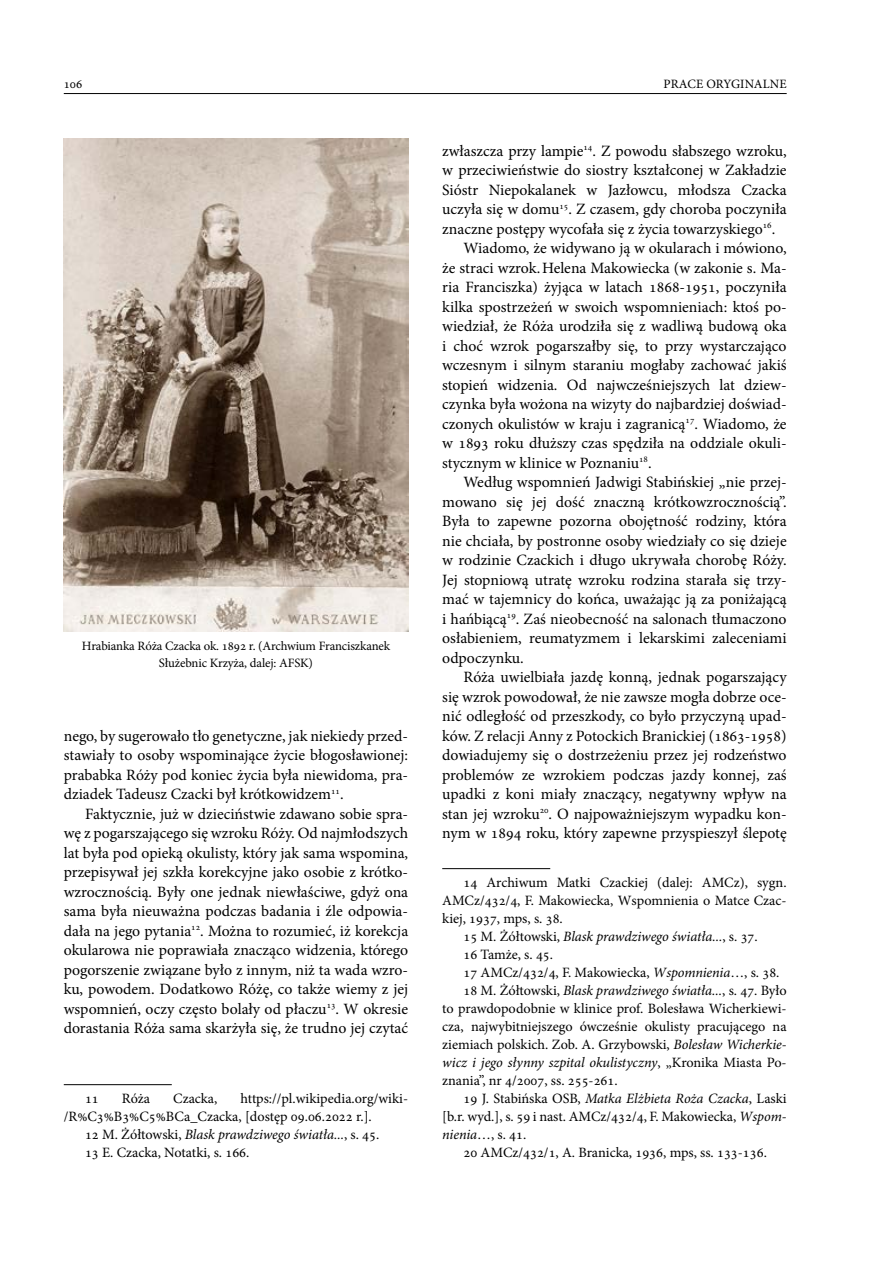
<style>
.page{position:relative;width:893px;height:1263px;background:#fff}
.page>*{position:absolute;margin:0;border:0;box-sizing:border-box;transform-origin:0 0}
.t1{font:15.75px/19.5px "Minion Pro";color:#000;text-align:justify}
.t2{font:14.25px "Minion Pro";color:#000}
.t3{font:italic 14.25px "Minion Pro";letter-spacing:-.005em;color:#000}
.t4{font:12.75px/16.5px "Minion Pro";letter-spacing:-.01em;color:#000;text-align:center}
.t5{font:12.75px "Minion Pro";letter-spacing:.01em;color:#000}
.s1{font-style:normal}
.s2{font-style:italic}
</style>
<div class="page">
<hr style="left:64px;top:93px;width:723px;height:1px;background:#000">
<hr style="left:64px;top:1084px;width:108px;height:1px;background:#000">
<hr style="left:442px;top:868px;width:108px;height:1px;background:#000">
<img style="left:64px;top:138px;width:344px;height:493px">
<p class="t4" style="left:64px;top:76px;width:20px">106</p>
<p class="t5" style="left:663px;top:75px;width:125px">PRACE ORYGINALNE</p>
<p class="t4" style="left:82px;top:638px;width:310px">Hrabianka Róża Czacka ok. 1892 r. (Archwium Franciszkanek<br>Służebnic Krzyża, dalej: AFSK)</p>
<p class="t1" style="left:64px;top:726px;width:346px">nego, by sugerowało tło genetyczne, jak niekiedy przed&shy;stawiały to osoby wspominające życie błogosławionej: prababka Róży pod koniec życia była niewidoma, pra&shy;dziadek Tadeusz Czacki był krótkowidzem<sup>11</sup>.</p>
<p class="t1" style="left:64px;top:804px;width:346px;text-indent:21px">Faktycznie, już w dzieciństwie zdawano sobie spra&shy;wę z pogarszającego się wzroku Róży. Od najmłodszych lat była pod opieką okulisty, który jak sama wspomina, przepisywał jej szkła korekcyjne jako osobie z krótko&shy;wzrocznością. Były one jednak niewłaściwe, gdyż ona sama była nieuważna podczas badania i źle odpowia&shy;dała na jego pytania<sup>12</sup>. Można to rozumieć, iż korekcja okularowa nie poprawiała znacząco widzenia, którego pogorszenie związane było z innym, niż ta wada wzro&shy;ku, powodem. Dodatkowo Różę, co także wiemy z jej wspomnień, oczy często bolały od płaczu<sup>13</sup>. W okresie dorastania Róża sama skarżyła się, że trudno jej czytać</p>
<p class="t2" style="left:85px;top:1088px;width:15px">11</p>
<p class="t2" style="left:122px;top:1088px;width:30px">Róża</p>
<p class="t2" style="left:173px;top:1088px;width:46px">Czacka,</p>
<p class="t2" style="left:240px;top:1088px;width:169px">https://pl.wikipedia.org/wiki-</p>
<p class="t2" style="left:64px;top:1106px;width:310px">/R%C3%B3%C5%BCa_Czacka, [dostęp 09.06.2022 r.].</p>
<p class="t3" style="left:85px;top:1125px;width:296px"><span class="s1">12 M. Żółtowski,</span> Blask prawdziwego światła...<span class="s1">, s. 45.</span></p>
<p class="t2" style="left:85px;top:1142px;width:166px">13 E. Czacka, Notatki, s. 166.</p>
<p class="t1" style="left:442px;top:141px;width:346px">zwłaszcza przy lampie<sup>14</sup>. Z powodu słabszego wzroku,</p>
<p class="t1" style="left:442px;top:160px;width:346px">w przeciwieństwie do siostry kształconej w Zakładzie</p>
<p class="t1" style="left:442px;top:180px;width:346px">Sióstr Niepokalanek w Jazłowcu, młodsza Czacka</p>
<p class="t1" style="left:442px;top:199px;width:346px">uczyła się w domu<sup>15</sup>. Z czasem, gdy choroba poczyniła</p>
<p class="t1" style="left:442px;top:219px;width:335px">znaczne postępy wycofała się z życia towarzyskiego<sup>16</sup>.</p>
<p class="t1" style="left:463px;top:238px;width:325px">Wiadomo, że widywano ją w okularach i mówiono,</p>
<p class="t1" style="left:442px;top:258px;width:346px">że straci wzrok.<sup>17</sup>Helena Makowiecka (w zakonie s. Ma-</p>
<p class="t1" style="left:442px;top:277px;width:346px">ria Franciszka) żyjąca w latach 1868-1951, poczyniła</p>
<p class="t1" style="left:442px;top:297px;width:346px">kilka spostrzeżeń w swoich wspomnieniach: ktoś po-</p>
<p class="t1" style="left:442px;top:316px;width:346px">wiedział, że Róża urodziła się z wadliwą budową oka</p>
<p class="t1" style="left:442px;top:336px;width:346px">i choć wzrok pogarszałby się, to przy wystarczająco</p>
<p class="t1" style="left:442px;top:355px;width:346px">wczesnym i silnym staraniu mogłaby zachować jakiś</p>
<p class="t1" style="left:442px;top:375px;width:346px">stopień widzenia. Od najwcześniejszych lat dziew-</p>
<p class="t1" style="left:442px;top:394px;width:346px">czynka była wożona na wizyty do najbardziej doświad-</p>
<p class="t1" style="left:442px;top:414px;width:346px">czonych okulistów w kraju i zagranicą<sup>17</sup>. Wiadomo, że</p>
<p class="t1" style="left:442px;top:433px;width:346px">w 1893 roku dłuższy czas spędziła na oddziale okuli-</p>
<p class="t1" style="left:442px;top:453px;width:211px">stycznym w klinice w Poznaniu<sup>18</sup>.</p>
<p class="t1" style="left:463px;top:472px;width:325px">Według wspomnień Jadwigi Stabińskiej „nie przej-</p>
<p class="t1" style="left:442px;top:492px;width:346px">mowano się jej dość znaczną krótkowzrocznością”.</p>
<p class="t1" style="left:442px;top:511px;width:346px">Była to zapewne pozorna obojętność rodziny, która</p>
<p class="t1" style="left:442px;top:531px;width:346px">nie chciała, by postronne osoby wiedziały co się dzieje</p>
<p class="t1" style="left:442px;top:550px;width:346px">w rodzinie Czackich i długo ukrywała chorobę Róży.</p>
<p class="t1" style="left:442px;top:570px;width:346px">Jej stopniową utratę wzroku rodzina starała się trzy-</p>
<p class="t1" style="left:442px;top:589px;width:346px">mać w tajemnicy do końca, uważając ją za poniżającą</p>
<p class="t1" style="left:442px;top:609px;width:346px">i hańbiącą<sup>19</sup>. Zaś nieobecność na salonach tłumaczono</p>
<p class="t1" style="left:442px;top:628px;width:346px">osłabieniem, reumatyzmem i lekarskimi zaleceniami</p>
<p class="t1" style="left:442px;top:648px;width:83px">odpoczynku.</p>
<p class="t1" style="left:463px;top:667px;width:325px">Róża uwielbiała jazdę konną, jednak pogarszający</p>
<p class="t1" style="left:442px;top:687px;width:346px">się wzrok powodował, że nie zawsze mogła dobrze oce-</p>
<p class="t1" style="left:442px;top:706px;width:346px">nić odległość od przeszkody, co było przyczyną upad-</p>
<p class="t1" style="left:442px;top:726px;width:346px">ków. Z relacji Anny z Potockich Branickiej (1863-1958)</p>
<p class="t1" style="left:442px;top:745px;width:346px">dowiadujemy się o dostrzeżeniu przez jej rodzeństwo</p>
<p class="t1" style="left:442px;top:765px;width:346px">problemów ze wzrokiem podczas jazdy konnej, zaś</p>
<p class="t1" style="left:442px;top:784px;width:346px">upadki z koni miały znaczący, negatywny wpływ na</p>
<p class="t1" style="left:442px;top:804px;width:346px">stan jej wzroku<sup>20</sup>. O najpoważniejszym wypadku kon-</p>
<p class="t1" style="left:442px;top:823px;width:346px">nym w 1894 roku, który zapewne przyspieszył ślepotę</p>
<p class="t2" style="left:463px;top:872px;width:325px">14 Archiwum Matki Czackiej (dalej: AMCz), sygn.</p>
<p class="t2" style="left:442px;top:890px;width:346px">AMCz/432/4, F. Makowiecka, Wspomnienia o Matce Czac-</p>
<p class="t2" style="left:442px;top:908px;width:122px">kiej, 1937, mps, s. 38.</p>
<p class="t3" style="left:463px;top:927px;width:296px"><span class="s1">15 M. Żółtowski,</span> Blask prawdziwego światła...<span class="s1">, s. 37.</span></p>
<p class="t2" style="left:463px;top:944px;width:91px">16 Tamże, s. 45.</p>
<p class="t2" style="left:463px;top:962px;width:318px">17 AMCz/432/4, F. Makowiecka, <span class="s2">Wspomnienia</span>…, s. 38.</p>
<p class="t3" style="left:463px;top:981px;width:325px"><span class="s1">18 M. Żółtowski,</span> Blask prawdziwego światła...<span class="s1">, s. 47. Było</span></p>
<p class="t2" style="left:442px;top:998px;width:346px">to prawdopodobnie w klinice prof. Bolesława Wicherkiewi-</p>
<p class="t2" style="left:442px;top:1016px;width:346px">cza, najwybitniejszego ówcześnie okulisty pracującego na</p>
<p class="t2" style="left:442px;top:1034px;width:346px">ziemiach polskich. Zob. A. Grzybowski, <span class="s2">Bolesław Wicherkie-</span></p>
<p class="t3" style="left:442px;top:1053px;width:346px">wicz i jego słynny szpital okulistyczny<span class="s1">, „Kronika Miasta Po-</span></p>
<p class="t2" style="left:442px;top:1070px;width:177px">znania”, nr 4/2007, ss. 255-261.</p>
<p class="t2" style="left:463px;top:1088px;width:325px">19 J. Stabińska OSB, <span class="s2">Matka Elżbieta Roża Czacka</span>, Laski</p>
<p class="t2" style="left:442px;top:1106px;width:346px">[b.r. wyd.], s. 59 i nast. AMCz/432/4, F. Makowiecka, <span class="s2">Wspom-</span></p>
<p class="t2" style="left:442px;top:1124px;width:86px"><span class="s2">nienia</span>…, s. 41.</p>
<p class="t2" style="left:463px;top:1142px;width:305px">20 AMCz/432/1, A. Branicka, 1936, mps, ss. 133-136.</p>
</div>
